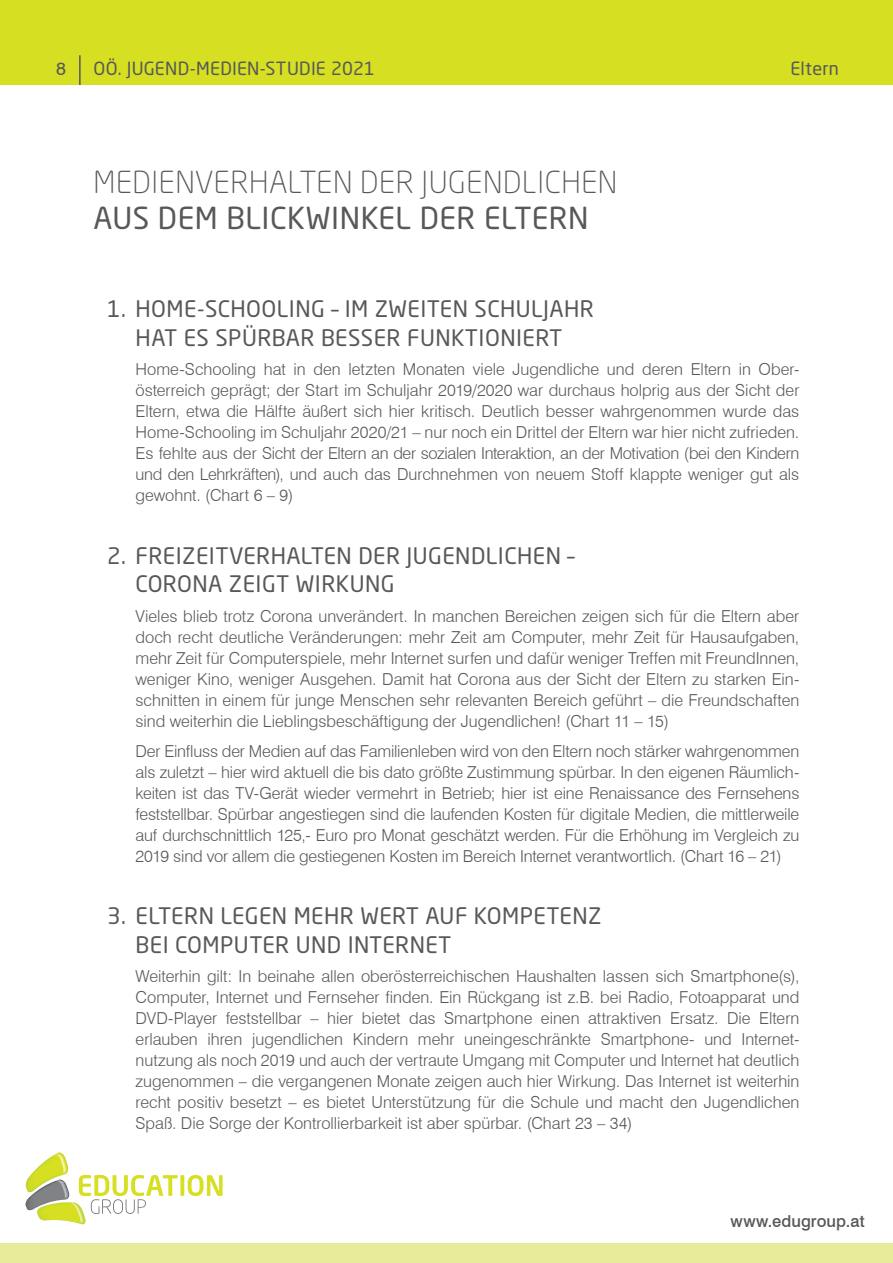
<style>
.page{position:relative;width:893px;height:1263px;background:#fff}
.page>*{position:absolute;margin:0;border:0;box-sizing:border-box;transform-origin:0 0}
.t1{font:300 30px "Neo Sans W1 G";letter-spacing:.02em;color:#57585a}
.t2{font:30px "Neo Sans W1 G";letter-spacing:.02em;color:#57585a}
.t3{font:22.5px/28.5px "Neo Sans W1 G";letter-spacing:.02em;color:#57585a}
.t4{font:18px "Neo Sans W1 G";letter-spacing:.015em;color:#57585a}
.t5{font:18px "Swiss 721 BT";color:#57585a}
.t6{font:300 16.5px/21px "Swiss 721 BT";color:#57585a;text-align:justify}
.t7{font:500 16.5px "Swiss 721 BT";color:#57585a}
</style>
<div class="page">
<div style="left:0;top:0;width:893px;height:85px;background:#d6df21"></div>
<div style="left:0;top:1243px;width:893px;height:20px;background:#e8ec99"></div>
<hr style="left:79px;top:55px;width:2px;height:30px;background:#57585a">
<svg style="left:180px;top:1175px;width:4px;height:21px"></svg>
<svg style="left:188px;top:1175px;width:35px;height:21px"></svg>
<svg style="left:26px;top:1152px;width:152px;height:72px"></svg>
<p class="t5" style="left:56px;top:57px;width:11px">8</p>
<p class="t4" style="left:94px;top:57px;width:283px">OÖ. JUGEND-MEDIEN-STUDIE 2021</p>
<h1 class="t1" style="left:94px;top:164px;width:525px">MEDIENVERHALTEN DER JUGENDLICHEN</h1>
<h1 class="t2" style="left:94px;top:200px;width:496px">AUS DEM BLICKWINKEL DER ELTERN</h1>
<p class="t4" style="left:790px;top:58px;width:50px">Eltern</p>
<h2 class="t3" style="left:107px;top:294px;width:488px;text-align:center">1. HOME-SCHOOLING – IM ZWEITEN SCHULJAHR<br>HAT ES SPÜRBAR BESSER FUNKTIONIERT</h2>
<p class="t6" style="left:136px;top:359px;width:665px">Home-Schooling hat in den letzten Monaten viele Jugendliche und deren Eltern in Ober&shy;österreich geprägt; der Start im Schuljahr 2019/2020 war durchaus holprig aus der Sicht der Eltern, etwa die Hälfte äußert sich hier kritisch. Deutlich besser wahrgenommen wurde das Home-Schooling im Schuljahr 2020/21 – nur noch ein Drittel der Eltern war hier nicht zufrieden.<br>Es fehlte aus der Sicht der Eltern an der sozialen Interaktion, an der Motivation (bei den Kindern und den Lehrkräften), und auch das Durchnehmen von neuem Stoff klappte weniger gut als gewohnt. (Chart 6 – 9)</p>
<h2 class="t3" style="left:136px;top:541px;width:440px;text-indent:-28px">2. FREIZEITVERHALTEN DER JUGENDLICHEN –<br>CORONA ZEIGT WIRKUNG</h2>
<p class="t6" style="left:136px;top:605px;width:665px">Vieles blieb trotz Corona unverändert. In manchen Bereichen zeigen sich für die Eltern aber doch recht deutliche Veränderungen: mehr Zeit am Computer, mehr Zeit für Hausaufgaben, mehr Zeit für Computerspiele, mehr Internet surfen und dafür weniger Treffen mit FreundInnen, weniger Kino, weniger Ausgehen. Damit hat Corona aus der Sicht der Eltern zu starken Ein&shy;schnitten in einem für junge Menschen sehr relevanten Bereich geführt – die Freundschaften sind weiterhin die Lieblingsbeschäftigung der Jugendlichen! (Chart 11 – 15)</p>
<p class="t6" style="left:136px;top:740px;width:665px">Der Einfluss der Medien auf das Familienleben wird von den Eltern noch stärker wahrgenommen als zuletzt – hier wird aktuell die bis dato größte Zustimmung spürbar. In den eigenen Räumlich&shy;keiten ist das TV-Gerät wieder vermehrt in Betrieb; hier ist eine Renaissance des Fernsehens feststellbar. Spürbar angestiegen sind die laufenden Kosten für digitale Medien, die mittlerweile auf durchschnittlich 125,- Euro pro Monat geschätzt werden. Für die Erhöhung im Vergleich zu 2019 sind vor allem die gestiegenen Kosten im Bereich Internet verantwortlich. (Chart 16 – 21)</p>
<h2 class="t3" style="left:136px;top:901px;width:467px;text-indent:-28px">3. ELTERN LEGEN MEHR WERT AUF KOMPETENZ<br>BEI COMPUTER UND INTERNET</h2>
<p class="t6" style="left:136px;top:966px;width:665px">Weiterhin gilt: In beinahe allen oberösterreichischen Haushalten lassen sich Smartphone(s), Computer, Internet und Fernseher finden. Ein Rückgang ist z.B. bei Radio, Fotoapparat und DVD-Player feststellbar – hier bietet das Smartphone einen attraktiven Ersatz. Die Eltern erlauben ihren jugendlichen Kindern mehr uneingeschränkte Smartphone- und Internet&shy;nutzung als noch 2019 und auch der vertraute Umgang mit Computer und Internet hat deutlich zugenommen – die vergangenen Monate zeigen auch hier Wirkung. Das Internet ist weiterhin recht positiv besetzt – es bietet Unterstützung für die Schule und macht den Jugendlichen Spaß. Die Sorge der Kontrollierbarkeit ist aber spürbar. (Chart 23 – 34)</p>
<p class="t7" style="left:730px;top:1211px;width:136px">www.edugroup.at</p>
</div>
